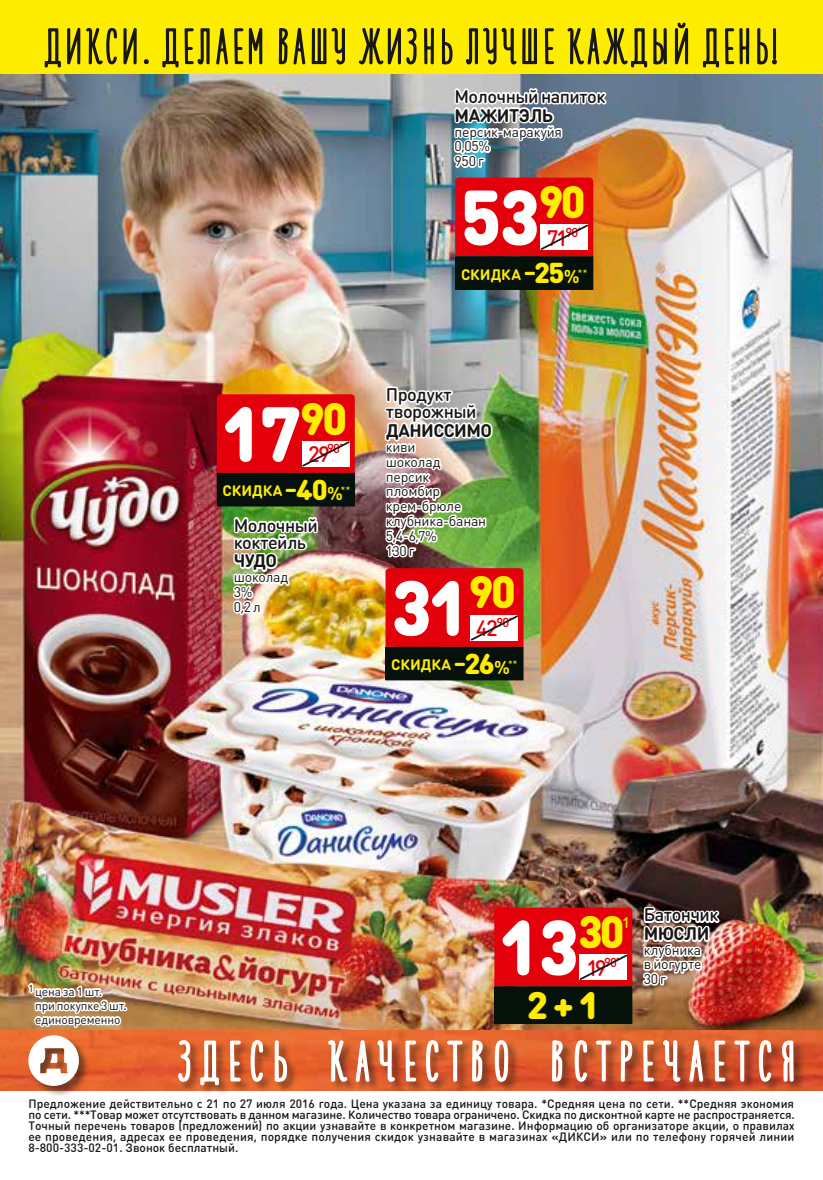
<style>
.page{position:relative;width:823px;height:1180px;background:#fff}
.page>*{position:absolute;margin:0;border:0;box-sizing:border-box;transform-origin:0 0}
.t1{font:900 76.4px "DIN Round Pro";letter-spacing:-.04em;color:#fff}
.t2{font:900 37.8px "DIN Round Pro";color:#ffed00}
.t3{font:500 22.2px "DIN Round Pro";letter-spacing:-.1em;color:#e3000b}
.t4{font:500 18px/17px "DIN Round Pro";letter-spacing:-.03em;color:#181716}
.t5{font:700 18px "DIN Round Pro";letter-spacing:-.03em;color:#181716}
.t6{font:700 15px "DIN Round Pro";color:#ffed00}
.t7{font:500 15px "DIN Round Pro";color:#ffed00}
.t8{font:14px/14.8px "DIN Round Pro";letter-spacing:-.015em;color:#181716}
.t9{font:500 12px/11px "DIN Round Pro";letter-spacing:.005em;color:#181716;text-align:justify}
.t10{font:12px/14px "DIN Round Pro";letter-spacing:-.01em;color:#181716}
.s1{font-size:26.8px}
.s2{font-weight:900;font-size:28.4px}
.s3{font-size:18.4px}
</style>
<div class="page">
<img style="left:0;top:74px;width:822px;height:956px">
<div style="left:386px;top:647px;width:136px;height:32px;background:#06110b"></div>
<div style="left:385px;top:646px;width:138px;height:34px;border:1px solid #06110b"></div>
<svg style="left:385px;top:568px;width:138px;height:78px;background:#e31d26"></svg>
<div style="left:455px;top:257px;width:137px;height:32px;background:#06110b"></div>
<div style="left:455px;top:256px;width:138px;height:34px;border:1px solid #06110b"></div>
<div style="left:217px;top:473px;width:137px;height:33px;background:#06110b"></div>
<svg style="left:217px;top:394px;width:137px;height:79px;background:#e31c25"></svg>
<img style="left:382px;top:383px;width:113px;height:177px">
<img style="left:230px;top:509px;width:90px;height:124px">
<img style="left:0;top:1030px;width:822px;height:60px">
<div style="left:178px;top:1039px;width:627px;height:57px;background:#181716;opacity:.57"></div>
<svg style="left:176px;top:1038px;width:16px;height:45px"></svg>
<svg style="left:199px;top:1038px;width:21px;height:48px"></svg>
<img style="left:228px;top:687px;width:14px;height:395px">
<svg style="left:249px;top:998px;width:15px;height:98px"></svg>
<svg style="left:272px;top:1039px;width:16px;height:44px"></svg>
<svg style="left:329px;top:1022px;width:19px;height:62px"></svg>
<img style="left:354px;top:997px;width:42px;height:99px">
<img style="left:403px;top:687px;width:14px;height:395px">
<svg style="left:424px;top:998px;width:15px;height:98px"></svg>
<svg style="left:445px;top:1038px;width:18px;height:44px"></svg>
<svg style="left:470px;top:952px;width:14px;height:144px"></svg>
<svg style="left:493px;top:907px;width:140px;height:189px;background:#b33f34"></svg>
<img style="left:639px;top:687px;width:87px;height:409px">
<svg style="left:732px;top:1038px;width:18px;height:44px"></svg>
<svg style="left:757px;top:998px;width:15px;height:98px"></svg>
<svg style="left:780px;top:1038px;width:14px;height:45px"></svg>
<div style="left:28px;top:1034px;width:62px;height:63px;background:#181716;opacity:.57"></div>
<img style="left:25px;top:979px;width:102px;height:106px">
<div style="left:0;top:0;width:822px;height:74px;background:#ffed00"></div>
<svg style="left:44px;top:28px;width:37px;height:49px"></svg>
<svg style="left:87px;top:27px;width:63px;height:52px"></svg>
<svg style="left:161px;top:27px;width:102px;height:68px"></svg>
<svg style="left:277px;top:27px;width:69px;height:68px"></svg>
<svg style="left:357px;top:27px;width:60px;height:50px"></svg>
<svg style="left:424px;top:27px;width:10px;height:38px"></svg>
<img style="left:440px;top:27px;width:227px;height:229px">
<svg style="left:673px;top:22px;width:15px;height:55px"></svg>
<svg style="left:702px;top:28px;width:47px;height:40px"></svg>
<svg style="left:757px;top:28px;width:20px;height:37px"></svg>
<h3 class="t4" style="left:454px;top:87px;width:152px">Молочный напиток</h3>
<h3 class="t5" style="left:454px;top:103px;width:100px">МАЖИТЭЛЬ</h3>
<p class="t8" style="left:454px;top:124px;width:109px">персик-маракуйя<br>0,05%<br>950 г</p>
<p class="t10" style="left:35px;top:983px;width:93px;text-indent:-7px"><sup>1</sup> цена за 1 шт.<br>при покупке 3 шт. единовременно</p>
<h1 class="t1" style="left:460px;top:159px;width:127px">53<sup>90</sup></h1>
<p class="t6" style="left:461px;top:264px;width:128px">СКИДКА <span class="s1">–</span><span class="s2">25</span><span class="s3">%</span><sup>**</sup></p>
<h3 class="t3" style="left:546px;top:222px;width:36px">71<sup>90</sup><sup>*</sup></h3>
<h1 class="t1" style="left:221px;top:376px;width:127px">17<sup>90</sup></h1>
<p class="t6" style="left:222px;top:480px;width:129px">СКИДКА<span class="s1">–</span><span class="s2">40</span><span class="s3">%</span><sup>**</sup></p>
<h3 class="t3" style="left:308px;top:439px;width:36px">29<sup>90</sup><sup>*</sup></h3>
<h3 class="t4" style="left:234px;top:516px;width:85px">Молочный коктейль</h3>
<h3 class="t5" style="left:234px;top:548px;width:45px">ЧУДО</h3>
<p class="t8" style="left:234px;top:569px;width:56px">шоколад<br>3%<br>0,2 л</p>
<h3 class="t4" style="left:386px;top:385px;width:92px">Продукт творожный</h3>
<h3 class="t5" style="left:386px;top:418px;width:107px">ДАНИССИМО</h3>
<p class="t8" style="left:386px;top:439px;width:102px">киви<br>шоколад персик пломбир крем-брюле клубника-банан<br>5,4-6,7%<br>130 г</p>
<h1 class="t1" style="left:390px;top:550px;width:127px">31<sup>90</sup></h1>
<p class="t6" style="left:391px;top:654px;width:128px">СКИДКА <span class="s1">–</span><span class="s2">26</span><span class="s3">%</span><sup>**</sup></p>
<h3 class="t3" style="left:476px;top:613px;width:38px">42<sup>90</sup><sup>*</sup></h3>
<h1 class="t1" style="left:499px;top:889px;width:127px">13<sup>30</sup></h1>
<p class="t7" style="left:621px;top:912px;width:9px">1</p>
<h2 class="t2" style="left:526px;top:975px;width:75px">2 + 1</h2>
<h3 class="t3" style="left:586px;top:952px;width:35px">19<sup>90</sup><sup>*</sup></h3>
<h3 class="t4" style="left:643px;top:905px;width:76px">Батончик</h3>
<h3 class="t5" style="left:643px;top:921px;width:67px">МЮСЛИ</h3>
<p class="t8" style="left:643px;top:942px;width:59px;text-align:justify">клубника в йогурте 30 г</p>
<p class="t9" style="left:28px;top:1097px;width:767px">Предложение действительно с 21 по 27 июля 2016 года. Цена указана за единицу товара. *Средняя цена по сети. **Средняя экономия по сети. ***Товар может отсутствовать в данном магазине. Количество товара ограничено. Скидка по дисконтной карте не распространяется.<br>Точный перечень товаров (предложений) по акции узнавайте в конкретном магазине. Информацию об организаторе акции, о правилах ее проведения, адресах ее проведения, порядке получения скидок узнавайте в магазинах «ДИКСИ» или по телефону горячей линии 8-800-333-02-01. Звонок бесплатный.</p>
</div>
